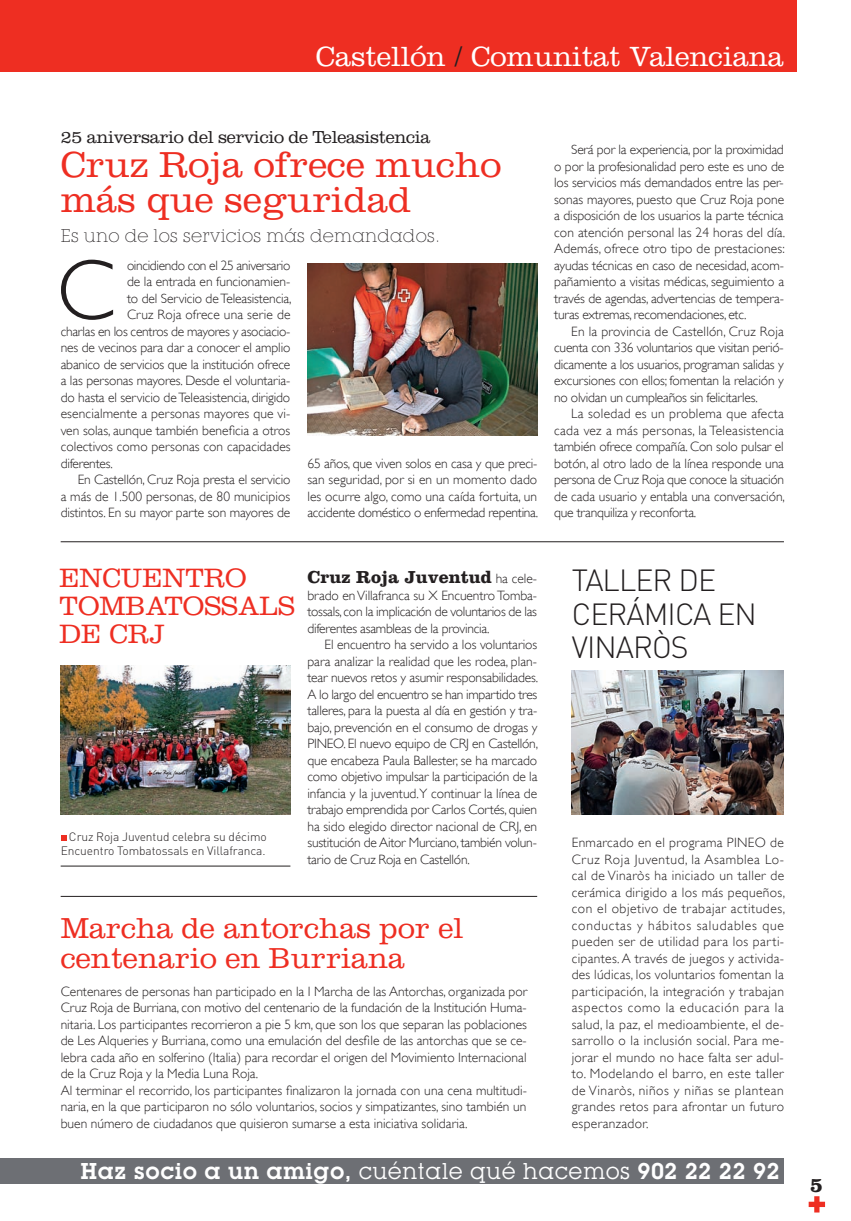
<style>
.page{position:relative;width:851px;height:1221px;background:#fff}
.page>*{position:absolute;margin:0;border:0;box-sizing:border-box;transform-origin:0 0}
.t1{font:300 86.1px "Gill Sans";color:#231f20}
.t2{font:300 37.5px/34.5px "Clarendon";letter-spacing:.005em;color:#ee2e22}
.t3{font:300 30.3px/33.6px "DIN";letter-spacing:-.03em;color:#231f20}
.t4{font:300 30px/30px "Clarendon";letter-spacing:.005em;color:#ee2e22}
.t5{font:300 28.8px "Clarendon";color:#fff}
.t6{font:300 27.6px/27.6px "Clarendon";color:#ee2e22}
.t7{font:600 22.5px "Lubalin Graph IT Cby BT";letter-spacing:.02em;color:#fff}
.t8{font:700 21px "Clarendon";color:#231f20}
.t9{font:300 18px "Clarendon";letter-spacing:-.015em;color:#231f20}
.t10{font:300 18px "Lubalin Graph IT Cby BT Xtra";letter-spacing:.015em;color:#231f20}
.t11{font:700 18px "Clarendon";color:#231f20}
.t12{font:300 13.5px/16.5px "Gill Sans";letter-spacing:-.005em;color:#231f20;text-align:justify}
.t13{font:300 13.5px "Gill Sans";letter-spacing:.015em;color:#231f20}
.t14{font:300 13.5px "Gill Sans";letter-spacing:-.025em;color:#231f20}
.t15{font:300 13.5px "Gill Sans";letter-spacing:.025em;color:#231f20}
.t16{font:300 12px/14.2px "DIN";letter-spacing:-.005em;color:#231f20;text-align:right}
.s1{color:#231f20}
.s2{font-family:"Gill Sans";font-weight:300;font-size:13.5px}
.s3{font-weight:400}
</style>
<div class="page">
<svg style="left:808px;top:1196px;width:17px;height:17px"></svg>
<div style="left:0;top:0;width:796px;height:72px;background:#ee2e22"></div>
<hr style="left:61px;top:542px;width:722px;height:1px;background:#231f20">
<hr style="left:61px;top:896px;width:476px;height:1px;background:#231f20">
<div style="left:0;top:1159px;width:783px;height:25px;background:#6d6f74"></div>
<img style="left:307px;top:263px;width:230px;height:173px">
<img style="left:61px;top:666px;width:229px;height:148px">
<img style="left:571px;top:671px;width:212px;height:143px">
<hr style="left:61px;top:866px;width:229px;height:1px;background:#231f20">
<svg style="left:61px;top:835px;width:5px;height:6px"></svg>
<p class="t5" style="left:316px;top:46px;width:469px">Castellón <span class="s1">/</span> Comunitat Valenciana</p>
<p class="t9" style="left:61px;top:130px;width:371px">25 aniversario del servicio de Teleasistencia</p>
<p class="t2" style="left:61px;top:151px;width:442px">Cruz Roja ofrece mucho más que seguridad</p>
<p class="t10" style="left:61px;top:229px;width:381px">Es uno de los servicios más demandados.</p>
<p class="t1" style="left:57px;top:242px;width:60px">C</p>
<p class="t14" style="left:127px;top:258px;width:165px">oincidiendo con el 25 aniversario</p>
<p class="t12" style="left:127px;top:273px;width:165px">de la entrada en funcionamien-</p>
<p class="t12" style="left:127px;top:290px;width:166px">to del Servicio de Teleasistencia,</p>
<p class="t12" style="left:127px;top:306px;width:165px">Cruz Roja ofrece una serie de</p>
<p class="t12" style="left:61px;top:323px;width:231px">charlas en los centros de mayores y asociacio-</p>
<p class="t12" style="left:61px;top:339px;width:231px">nes de vecinos para dar a conocer el amplio</p>
<p class="t12" style="left:61px;top:356px;width:231px">abanico de servicios que la institución ofrece</p>
<p class="t12" style="left:61px;top:372px;width:231px">a las personas mayores. Desde el voluntaria-</p>
<p class="t12" style="left:61px;top:389px;width:231px">do hasta el servicio de Teleasistencia, dirigido</p>
<p class="t12" style="left:61px;top:405px;width:231px">esencialmente a personas mayores que vi-</p>
<p class="t12" style="left:61px;top:422px;width:231px">ven solas, aunque también beneficia a otros</p>
<p class="t12" style="left:61px;top:438px;width:231px">colectivos como personas con capacidades</p>
<p class="t12" style="left:61px;top:455px;width:54px">diferentes.</p>
<p class="t12" style="left:78px;top:471px;width:214px">En Castellón, Cruz Roja presta el servicio</p>
<p class="t12" style="left:61px;top:488px;width:231px">a más de 1.500 personas, de 80 municipios</p>
<p class="t12" style="left:61px;top:504px;width:231px">distintos. En su mayor parte son mayores de</p>
<p class="t12" style="left:307px;top:455px;width:232px">65 años, que viven solos en casa y que preci&shy;san seguridad, por si en un momento dado les ocurre algo, como una caída fortuita, un accidente doméstico o enfermedad repentina.</p>
<p class="t12" style="left:571px;top:141px;width:214px">Será por la experiencia, por la proximidad</p>
<p class="t12" style="left:554px;top:158px;width:231px">o por la profesionalidad pero este es uno de</p>
<p class="t12" style="left:554px;top:174px;width:231px">los servicios más demandados entre las per-</p>
<p class="t12" style="left:554px;top:191px;width:231px">sonas mayores, puesto que Cruz Roja pone</p>
<p class="t12" style="left:554px;top:207px;width:231px">a disposición de los usuarios la parte técnica</p>
<p class="t12" style="left:554px;top:224px;width:232px">con atención personal las 24 horas del día.</p>
<p class="t13" style="left:554px;top:241px;width:232px">Además, ofrece otro tipo de prestaciones:</p>
<p class="t12" style="left:554px;top:257px;width:231px">ayudas técnicas en caso de necesidad, acom-</p>
<p class="t12" style="left:554px;top:273px;width:231px">pañamiento a visitas médicas, seguimiento a</p>
<p class="t12" style="left:554px;top:290px;width:231px">través de agendas, advertencias de tempera-</p>
<p class="t12" style="left:554px;top:306px;width:194px">turas extremas, recomendaciones, etc.</p>
<p class="t13" style="left:571px;top:323px;width:214px">En la provincia de Castellón, Cruz Roja</p>
<p class="t12" style="left:554px;top:339px;width:231px">cuenta con 336 voluntarios que visitan perió-</p>
<p class="t12" style="left:554px;top:356px;width:231px">dicamente a los usuarios, programan salidas y</p>
<p class="t12" style="left:554px;top:372px;width:231px">excursiones con ellos; fomentan la relación y</p>
<p class="t12" style="left:554px;top:389px;width:205px">no olvidan un cumpleaños sin felicitarles.</p>
<p class="t15" style="left:571px;top:406px;width:214px">La soledad es un problema que afecta</p>
<p class="t15" style="left:554px;top:422px;width:231px">cada vez a más personas, la Teleasistencia</p>
<p class="t12" style="left:554px;top:438px;width:231px">también ofrece compañía. Con solo pulsar el</p>
<p class="t12" style="left:554px;top:455px;width:231px">botón, al otro lado de la línea responde una</p>
<p class="t12" style="left:554px;top:471px;width:231px">persona de Cruz Roja que conoce la situación</p>
<p class="t12" style="left:554px;top:488px;width:232px">de cada usuario y entabla una conversación,</p>
<p class="t12" style="left:554px;top:504px;width:143px">que tranquiliza y reconforta.</p>
<p class="t6" style="left:60px;top:567px;width:237px">ENCUENTRO<br>TOMBATOSSALS<br>DE CRJ</p>
<p class="t11" style="left:307px;top:570px;width:231px">Cruz Roja Juventud <span class="s2">ha cele-</span></p>
<p class="t12" style="left:307px;top:587px;width:231px">brado en Villafranca su X Encuentro Tomba-</p>
<p class="t12" style="left:307px;top:603px;width:231px">tossals, con la implicación de voluntarios de las</p>
<p class="t12" style="left:307px;top:620px;width:183px">diferentes asambleas de la provincia.</p>
<p class="t12" style="left:324px;top:636px;width:214px">El encuentro ha servido a los voluntarios</p>
<p class="t12" style="left:307px;top:653px;width:231px">para analizar la realidad que les rodea, plan-</p>
<p class="t12" style="left:307px;top:669px;width:232px">tear nuevos retos y asumir responsabilidades.</p>
<p class="t14" style="left:307px;top:686px;width:231px">A lo largo del encuentro se han impartido tres</p>
<p class="t12" style="left:307px;top:702px;width:231px">talleres, para la puesta al día en gestión y tra-</p>
<p class="t12" style="left:307px;top:719px;width:231px">bajo, prevención en el consumo de drogas y</p>
<p class="t12" style="left:307px;top:735px;width:232px">PINEO. El nuevo equipo de CRJ en Castellón,</p>
<p class="t12" style="left:307px;top:752px;width:231px">que encabeza Paula Ballester, se ha marcado</p>
<p class="t12" style="left:307px;top:768px;width:231px">como objetivo impulsar la participación de la</p>
<p class="t12" style="left:307px;top:785px;width:231px">infancia y la juventud.Y continuar la línea de</p>
<p class="t12" style="left:307px;top:801px;width:231px">trabajo emprendida por Carlos Cortés, quien</p>
<p class="t12" style="left:307px;top:818px;width:231px">ha sido elegido director nacional de CRJ, en</p>
<p class="t12" style="left:307px;top:834px;width:231px">sustitución de Aitor Murciano, también volun-</p>
<p class="t12" style="left:307px;top:851px;width:164px">tario de Cruz Roja en Castellón.</p>
<p class="t16" style="left:61px;top:831px;width:208px">Cruz Roja Juventud celebra su décimo<br>Encuentro Tombatossals en Villafranca.</p>
<p class="t4" style="left:61px;top:916px;width:404px">Marcha de antorchas por el centenario en Burriana</p>
<p class="t12" style="left:61px;top:983px;width:468px;text-align:left">Centenares de personas han participado en la I Marcha de las Antorchas, organizada por Cruz Roja de Burriana, con motivo del centenario de la fundación de la Institución Huma&shy;nitaria. Los participantes recorrieron a pie 5 km, que son los que separan las poblaciones de Les Alqueries y Burriana, como una emulación del desfile de las antorchas que se ce&shy;lebra cada año en solferino (Italia) para recordar el origen del Movimiento Internacional de la Cruz Roja y la Media Luna Roja.<br>Al terminar el recorrido, los participantes finalizaron la jornada con una cena multitudi&shy;naria, en la que participaron no sólo voluntarios, socios y simpatizantes, sino también un buen número de ciudadanos que quisieron sumarse a esta iniciativa solidaria.</p>
<p class="t3" style="left:571px;top:567px;width:187px">TALLER DE<br>CERÁMICA EN<br>VINARÒS</p>
<p class="t12" style="left:571px;top:834px;width:215px">Enmarcado en el programa PINEO de Cruz Roja Juventud, la Asamblea Lo&shy;cal de Vinaròs ha iniciado un taller de cerámica dirigido a los más pequeños, con el objetivo de trabajar actitudes, conductas y hábitos saludables que pueden ser de utilidad para los parti&shy;cipantes. A través de juegos y activida&shy;des lúdicas, los voluntarios fomentan la participación, la integración y trabajan aspectos como la educación para la salud, la paz, el medioambiente, el de&shy;sarrollo o la inclusión social. Para me&shy;jorar el mundo no hace falta ser adul&shy;to. Modelando el barro, en este taller de Vinaròs, niños y niñas se plantean grandes retos para afrontar un futuro esperanzador.</p>
<p class="t7" style="left:80px;top:1163px;width:700px">Haz socio a un amigo, <span class="s3">cuéntale qué hacemos</span> 902 22 22 92</p>
<p class="t8" style="left:810px;top:1177px;width:14px">5</p>
</div>
